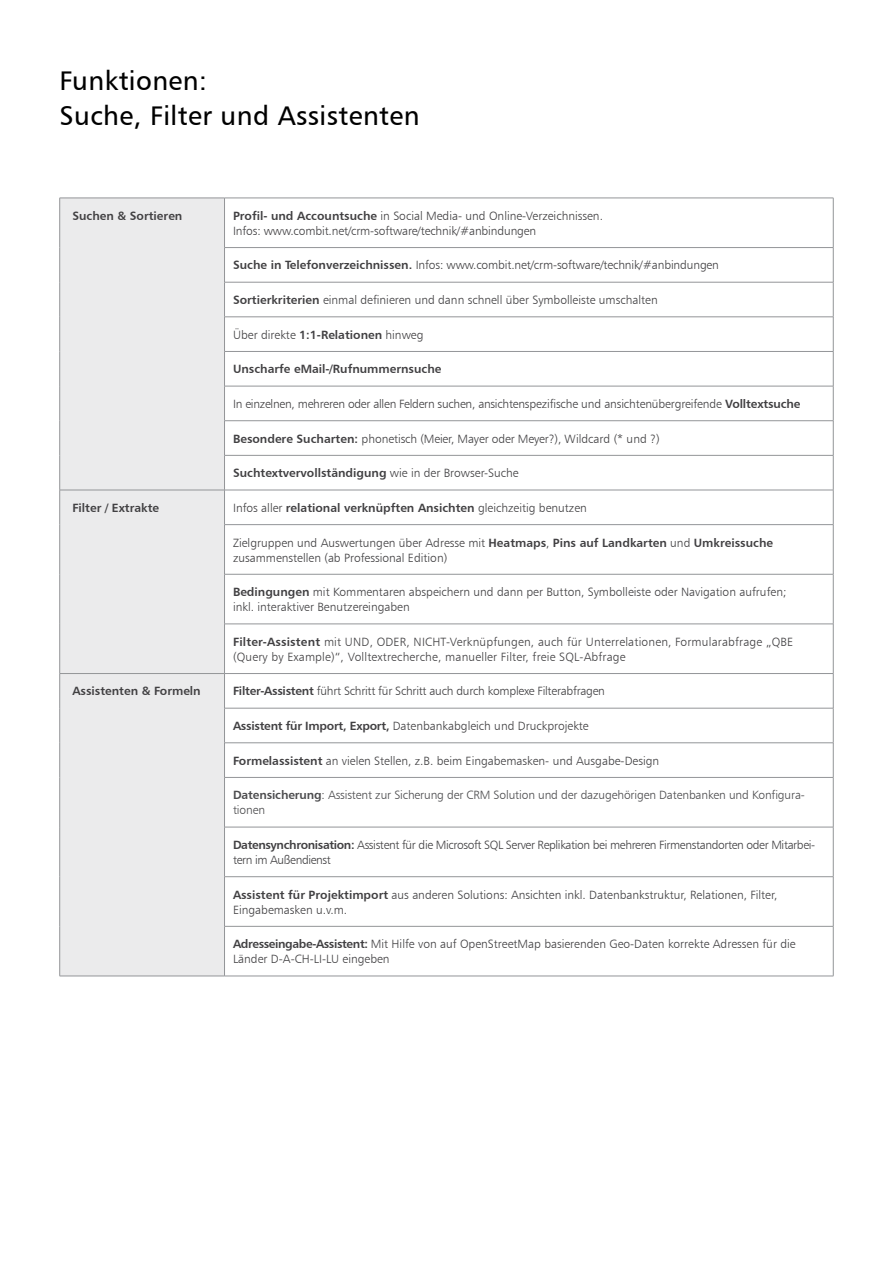
<style>
.page{position:relative;width:893px;height:1263px;background:#fff}
.page>*{position:absolute;margin:0;border:0;box-sizing:border-box;transform-origin:0 0}
.t1{font:27px/34.5px "Humanist 777 BT Roman B";letter-spacing:.015em;color:#000}
.t2{font:12px/15px "Humanist 777 BT Light B";color:#414042}
.t3{font:12px "Humanist 777 BT Light B";letter-spacing:-.02em;color:#414042}
.t4{font:12px "Humanist 777 BT Bold B";color:#414042}
.t5{font:12px/15px "Humanist 777 BT Light B";letter-spacing:-.03em;color:#414042}
.t6{font:12px/15px "Humanist 777 BT Light B";letter-spacing:-.01em;color:#4c4c4e}
.s1{font-family:"Humanist 777 BT Bold B"}
.s2{font-family:"Humanist 777 BT Light B"}
</style>
<div class="page">
<div style="left:60px;top:199px;width:164px;height:777px;background:#ebebec"></div>
<svg style="left:225px;top:199px;width:608px;height:291px"></svg>
<hr style="left:60px;top:198px;width:165px;height:1px;background:#939598">
<hr style="left:59px;top:198px;width:1px;height:50px;background:#939598">
<hr style="left:225px;top:198px;width:608px;height:1px;background:#939598">
<hr style="left:224px;top:198px;width:1px;height:49px;background:#939598">
<hr style="left:833px;top:198px;width:1px;height:49px;background:#939598">
<hr style="left:59px;top:248px;width:1px;height:34px;background:#939598">
<hr style="left:224px;top:247px;width:609px;height:1px;background:#939598">
<hr style="left:224px;top:248px;width:1px;height:34px;background:#939598">
<hr style="left:833px;top:248px;width:1px;height:34px;background:#939598">
<hr style="left:59px;top:282px;width:1px;height:35px;background:#939598">
<hr style="left:224px;top:282px;width:609px;height:1px;background:#939598">
<hr style="left:224px;top:282px;width:1px;height:35px;background:#939598">
<hr style="left:833px;top:282px;width:1px;height:35px;background:#939598">
<hr style="left:59px;top:317px;width:1px;height:34px;background:#939598">
<hr style="left:224px;top:317px;width:609px;height:1px;background:#939598">
<hr style="left:224px;top:317px;width:1px;height:34px;background:#939598">
<hr style="left:833px;top:317px;width:1px;height:34px;background:#939598">
<hr style="left:59px;top:351px;width:1px;height:35px;background:#939598">
<hr style="left:224px;top:351px;width:609px;height:1px;background:#939598">
<hr style="left:224px;top:352px;width:1px;height:34px;background:#939598">
<hr style="left:833px;top:352px;width:1px;height:34px;background:#939598">
<hr style="left:59px;top:386px;width:1px;height:35px;background:#939598">
<hr style="left:224px;top:386px;width:609px;height:1px;background:#939598">
<hr style="left:224px;top:386px;width:1px;height:34px;background:#939598">
<hr style="left:833px;top:386px;width:1px;height:34px;background:#939598">
<hr style="left:59px;top:421px;width:1px;height:34px;background:#939598">
<hr style="left:224px;top:420px;width:609px;height:1px;background:#939598">
<hr style="left:224px;top:421px;width:1px;height:34px;background:#939598">
<hr style="left:833px;top:421px;width:1px;height:34px;background:#939598">
<hr style="left:59px;top:455px;width:1px;height:35px;background:#939598">
<hr style="left:224px;top:455px;width:609px;height:1px;background:#939598">
<hr style="left:224px;top:455px;width:1px;height:35px;background:#939598">
<hr style="left:833px;top:455px;width:1px;height:35px;background:#939598">
<hr style="left:60px;top:490px;width:165px;height:1px;background:#939598">
<hr style="left:59px;top:490px;width:1px;height:35px;background:#939598">
<hr style="left:225px;top:490px;width:608px;height:1px;background:#939598">
<hr style="left:224px;top:490px;width:1px;height:34px;background:#939598">
<hr style="left:833px;top:490px;width:1px;height:34px;background:#939598">
<hr style="left:59px;top:525px;width:1px;height:49px;background:#939598">
<hr style="left:224px;top:524px;width:609px;height:1px;background:#939598">
<hr style="left:224px;top:525px;width:1px;height:49px;background:#939598">
<hr style="left:833px;top:525px;width:1px;height:49px;background:#939598">
<hr style="left:59px;top:574px;width:1px;height:50px;background:#939598">
<hr style="left:224px;top:574px;width:609px;height:1px;background:#939598">
<hr style="left:224px;top:574px;width:1px;height:50px;background:#939598">
<hr style="left:833px;top:574px;width:1px;height:50px;background:#939598">
<hr style="left:59px;top:624px;width:1px;height:49px;background:#939598">
<hr style="left:224px;top:624px;width:609px;height:1px;background:#939598">
<hr style="left:224px;top:624px;width:1px;height:49px;background:#939598">
<hr style="left:833px;top:624px;width:1px;height:49px;background:#939598">
<hr style="left:60px;top:673px;width:165px;height:1px;background:#939598">
<hr style="left:59px;top:674px;width:1px;height:34px;background:#939598">
<hr style="left:225px;top:673px;width:608px;height:1px;background:#939598">
<hr style="left:224px;top:674px;width:1px;height:34px;background:#939598">
<hr style="left:833px;top:674px;width:1px;height:34px;background:#939598">
<hr style="left:59px;top:708px;width:1px;height:35px;background:#939598">
<hr style="left:224px;top:708px;width:609px;height:1px;background:#939598">
<hr style="left:224px;top:708px;width:1px;height:35px;background:#939598">
<hr style="left:833px;top:708px;width:1px;height:35px;background:#939598">
<hr style="left:59px;top:743px;width:1px;height:34px;background:#939598">
<hr style="left:224px;top:742px;width:609px;height:1px;background:#939598">
<hr style="left:224px;top:743px;width:1px;height:34px;background:#939598">
<hr style="left:833px;top:743px;width:1px;height:34px;background:#939598">
<hr style="left:59px;top:777px;width:1px;height:50px;background:#939598">
<hr style="left:224px;top:777px;width:609px;height:1px;background:#939598">
<hr style="left:224px;top:778px;width:1px;height:49px;background:#939598">
<hr style="left:833px;top:778px;width:1px;height:49px;background:#939598">
<hr style="left:59px;top:827px;width:1px;height:50px;background:#939598">
<hr style="left:224px;top:827px;width:609px;height:1px;background:#939598">
<hr style="left:224px;top:827px;width:1px;height:49px;background:#939598">
<hr style="left:833px;top:827px;width:1px;height:49px;background:#939598">
<hr style="left:59px;top:877px;width:1px;height:49px;background:#939598">
<hr style="left:224px;top:876px;width:609px;height:1px;background:#939598">
<hr style="left:224px;top:877px;width:1px;height:49px;background:#939598">
<hr style="left:833px;top:877px;width:1px;height:49px;background:#939598">
<hr style="left:59px;top:926px;width:1px;height:50px;background:#939598">
<hr style="left:224px;top:926px;width:609px;height:1px;background:#939598">
<hr style="left:224px;top:926px;width:1px;height:50px;background:#939598">
<hr style="left:833px;top:926px;width:1px;height:50px;background:#939598">
<hr style="left:60px;top:976px;width:165px;height:1px;background:#939598">
<hr style="left:225px;top:976px;width:608px;height:1px;background:#939598">
<h1 class="t1" style="left:60px;top:63px;width:362px">Funktionen:<br>Suche, Filter und Assistenten</h1>
<p class="t4" style="left:72px;top:208px;width:111px">Suchen &amp; Sortieren</p>
<p class="t2" style="left:233px;top:208px;width:371px"><span class="s1">Profil- und Accountsuche</span> in Social Media- und Online-Verzeichnissen.<br>Infos: www.combit.net/crm-software/technik/#anbindungen</p>
<p class="t2" style="left:233px;top:258px;width:487px"><span class="s1">Suche in Telefonverzeichnissen.</span> Infos: www.combit.net/crm-software/technik/#anbindungen</p>
<p class="t2" style="left:233px;top:292px;width:426px"><span class="s1">Sortierkriterien</span> einmal definieren und dann schnell über Symbolleiste umschalten</p>
<p class="t2" style="left:233px;top:327px;width:192px">Über direkte <span class="s1">1:1-Relationen</span> hinweg</p>
<p class="t4" style="left:233px;top:362px;width:210px">Unscharfe eMail-/Rufnummernsuche</p>
<p class="t3" style="left:233px;top:396px;width:569px">In einzelnen, mehreren oder allen Feldern suchen, ansichtenspezifische und ansichtenübergreifende <span class="s1">Volltextsuche</span></p>
<p class="t2" style="left:233px;top:431px;width:428px"><span class="s1">Besondere Sucharten:</span> phonetisch (Meier, Mayer oder Meyer?), Wildcard (* und ?)</p>
<p class="t4" style="left:233px;top:465px;width:287px">Suchtextvervollständigung <span class="s2">wie in der Browser-Suche</span></p>
<p class="t4" style="left:72px;top:500px;width:88px">Filter / Extrakte</p>
<p class="t2" style="left:233px;top:500px;width:355px">Infos aller <span class="s1">relational verknüpften Ansichten</span> gleichzeitig benutzen</p>
<p class="t2" style="left:233px;top:535px;width:542px">Zielgruppen und Auswertungen über Adresse mit <span class="s1">Heatmaps</span>, <span class="s1">Pins auf Landkarten</span> und <span class="s1">Umkreissuche </span>zusammenstellen (ab Professional Edition)</p>
<p class="t2" style="left:233px;top:584px;width:555px"><span class="s1">Bedingungen</span> mit Kommentaren abspeichern und dann per Button, Symbolleiste oder Navigation aufrufen; inkl. interaktiver Benutzereingaben</p>
<p class="t2" style="left:233px;top:634px;width:562px"><span class="s1">Filter-Assistent</span> mit UND, ODER, NICHT-Verknüpfungen, auch für Unterrelationen, Formularabfrage „QBE (Query by Example)“, Volltextrecherche, manueller Filter, freie SQL-Abfrage</p>
<p class="t4" style="left:72px;top:684px;width:130px">Assistenten &amp; Formeln</p>
<p class="t3" style="left:233px;top:684px;width:373px"><span class="s1">Filter-Assistent</span> führt Schritt für Schritt auch durch komplexe Filterabfragen</p>
<p class="t2" style="left:233px;top:718px;width:357px"><span class="s1">Assistent für Import, Export,</span> Datenbankabgleich und Druckprojekte</p>
<p class="t2" style="left:233px;top:753px;width:428px"><span class="s1">Formelassistent</span> an vielen Stellen, z.B. beim Eingabemasken- und Ausgabe-Design</p>
<p class="t6" style="left:233px;top:787px;width:572px"><span class="s1">Datensicherung</span>: Assistent zur Sicherung der CRM Solution und der dazugehörigen Datenbanken und Konfigura&shy;tionen</p>
<p class="t5" style="left:233px;top:837px;width:584px"><span class="s1">Datensynchronisation:</span> Assistent für die Microsoft SQL Server Replikation bei mehreren Firmenstandorten oder Mitarbei&shy;tern im Außendienst</p>
<p class="t2" style="left:233px;top:887px;width:546px"><span class="s1">Assistent für Projektimport</span> aus anderen Solutions: Ansichten inkl. Datenbankstruktur, Relationen, Filter,<br>Eingabemasken u.v.m.</p>
<p class="t2" style="left:233px;top:936px;width:564px"><span class="s1">Adresseingabe-Assistent:</span> Mit Hilfe von auf OpenStreetMap basierenden Geo-Daten korrekte Adressen für die<br>Länder D-A-CH-LI-LU eingeben</p>
</div>
